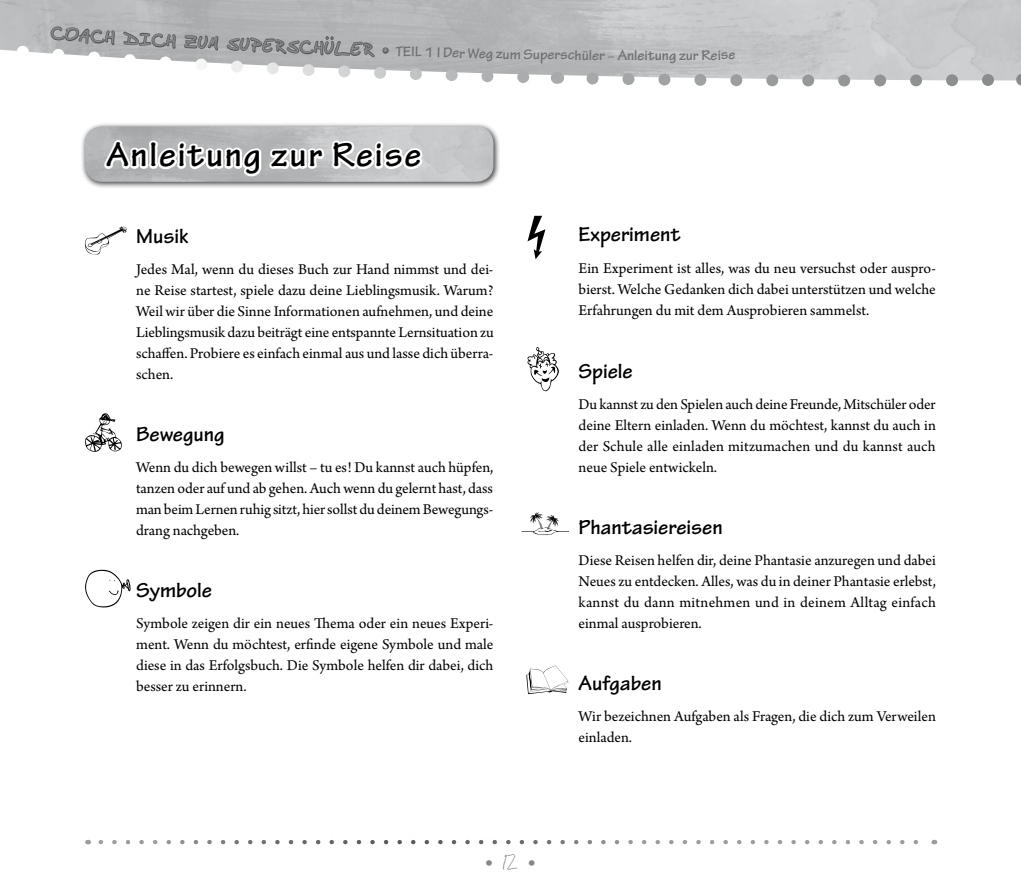
<style>
.page{position:relative;width:1021px;height:893px;background:#fff}
.page>*{position:absolute;margin:0;border:0;box-sizing:border-box;transform-origin:0 0}
.t1{font:700 36px "Tekton Pro";letter-spacing:.05em;color:#000}
.t2{font:700 21.75px "Tekton Pro";color:#000}
.t3{font:21px "Liberation Sans";color:#87888a}
.t4{font:15.75px/21px "Arno Pro";color:#000;text-align:justify}
.t5{font:700 15px "Tekton Pro";letter-spacing:-.005em;color:#707173}
.t6{font:700 15px "Bud Hand";color:#87888a}
.s1{font-family:"Liberation Sans";font-weight:400}
.s2{font-family:"Tekton Pro";color:#707173}
.s3{font-family:"Arno Pro";font-weight:400}
.s4{font-family:"Bud Hand"}
</style>
<div class="page">
<svg style="left:101px;top:840px;width:817px;height:4px"></svg>
<svg style="left:580px;top:65px;width:441px;height:22px"></svg>
<svg style="left:1020px;top:42px;width:1px;height:13px"></svg>
<div style="left:81px;top:122px;width:426px;height:73px;background:#000;opacity:.75"></div>
<img style="left:85px;top:126px;width:408px;height:56px">
<svg style="left:102px;top:138px;width:322px;height:41px"></svg>
<svg style="left:85px;top:226px;width:42px;height:29px"></svg>
<svg style="left:85px;top:413px;width:37px;height:39px"></svg>
<svg style="left:85px;top:570px;width:45px;height:37px"></svg>
<svg style="left:527px;top:216px;width:18px;height:43px"></svg>
<svg style="left:527px;top:347px;width:32px;height:44px"></svg>
<svg style="left:521px;top:512px;width:48px;height:23px"></svg>
<svg style="left:526px;top:665px;width:42px;height:29px"></svg>
<svg style="left:10px;top:0;width:547px;height:84px"></svg>
<p class="t6" style="left:80px;top:27px;width:61px;rotate:4deg">ACH D</p>
<p class="t6" style="left:140px;top:32px;width:111px;rotate:3deg">ICH ZUM SU</p>
<p class="t6" style="left:251px;top:37px;width:192px;rotate:2deg">PERSCHULER <span class="s1">•</span> <span class="s2">TEIL 1 I</span></p>
<p class="t5" style="left:443px;top:44px;width:133px;rotate:1deg">Der Weg zum Supersc</p>
<p class="t5" style="left:574px;top:46px;width:162px">hüler <span class="s3">–</span> Anleitung zur Reise</p>
<h1 class="t1" style="left:106px;top:134px;width:316px">Anleitung zur Reise</h1>
<h2 class="t2" style="left:136px;top:223px;width:54px">Musik</h2>
<p class="t4" style="left:136px;top:260px;width:359px">Jedes Mal, wenn du dieses Buch zur Hand nimmst und dei&shy;ne Reise startest, spiele dazu deine Lieblingsmusik. Warum?<br>Weil wir über die Sinne Informationen aufnehmen, und deine Lieblingsmusik dazu beiträgt eine entspannte Lernsituation zu schaffen. Probiere es einfach einmal aus und lasse dich überra&shy;schen.</p>
<h2 class="t2" style="left:136px;top:421px;width:90px">Bewegung</h2>
<p class="t4" style="left:136px;top:458px;width:359px">Wenn du dich bewegen willst – tu es! Du kannst auch hüpfen, tanzen oder auf und ab gehen. Auch wenn du gelernt hast, dass man beim Lernen ruhig sitzt, hier sollst du deinem Bewegungs&shy;drang nachgeben.</p>
<h2 class="t2" style="left:136px;top:577px;width:77px">Symbole</h2>
<p class="t4" style="left:136px;top:614px;width:359px">Symbole zeigen dir ein neues Thema oder ein neues Experi&shy;ment. Wenn du möchtest, erfinde eigene Symbole und male diese in das Erfolgsbuch. Die Symbole helfen dir dabei, dich besser zu erinnern.</p>
<h2 class="t2" style="left:578px;top:222px;width:104px">Experiment</h2>
<p class="t4" style="left:578px;top:258px;width:359px">Ein Experiment ist alles, was du neu versuchst oder auspro&shy;bierst. Welche Gedanken dich dabei unterstützen und welche Erfahrungen du mit dem Ausprobieren sammelst.</p>
<h2 class="t2" style="left:578px;top:358px;width:56px">Spiele</h2>
<p class="t4" style="left:578px;top:395px;width:359px">Du kannst zu den Spielen auch deine Freunde, Mitschüler oder deine Eltern einladen. Wenn du möchtest, kannst du auch in der Schule alle einladen mitzumachen und du kannst auch neue Spiele entwickeln.</p>
<h2 class="t2" style="left:578px;top:514px;width:146px">Phantasiereisen</h2>
<p class="t4" style="left:578px;top:551px;width:359px">Diese Reisen helfen dir, deine Phantasie anzuregen und dabei Neues zu entdecken. Alles, was du in deiner Phantasie erlebst, kannst du dann mitnehmen und in deinem Alltag einfach einmal ausprobieren.</p>
<h2 class="t2" style="left:578px;top:670px;width:85px">Aufgaben</h2>
<p class="t4" style="left:578px;top:707px;width:359px">Wir bezeichnen Aufgaben als Fragen, die dich zum Verweilen einladen.</p>
<h3 class="t3" style="left:485px;top:850px;width:51px">• <span class="s4">12</span> •</h3>
</div>
